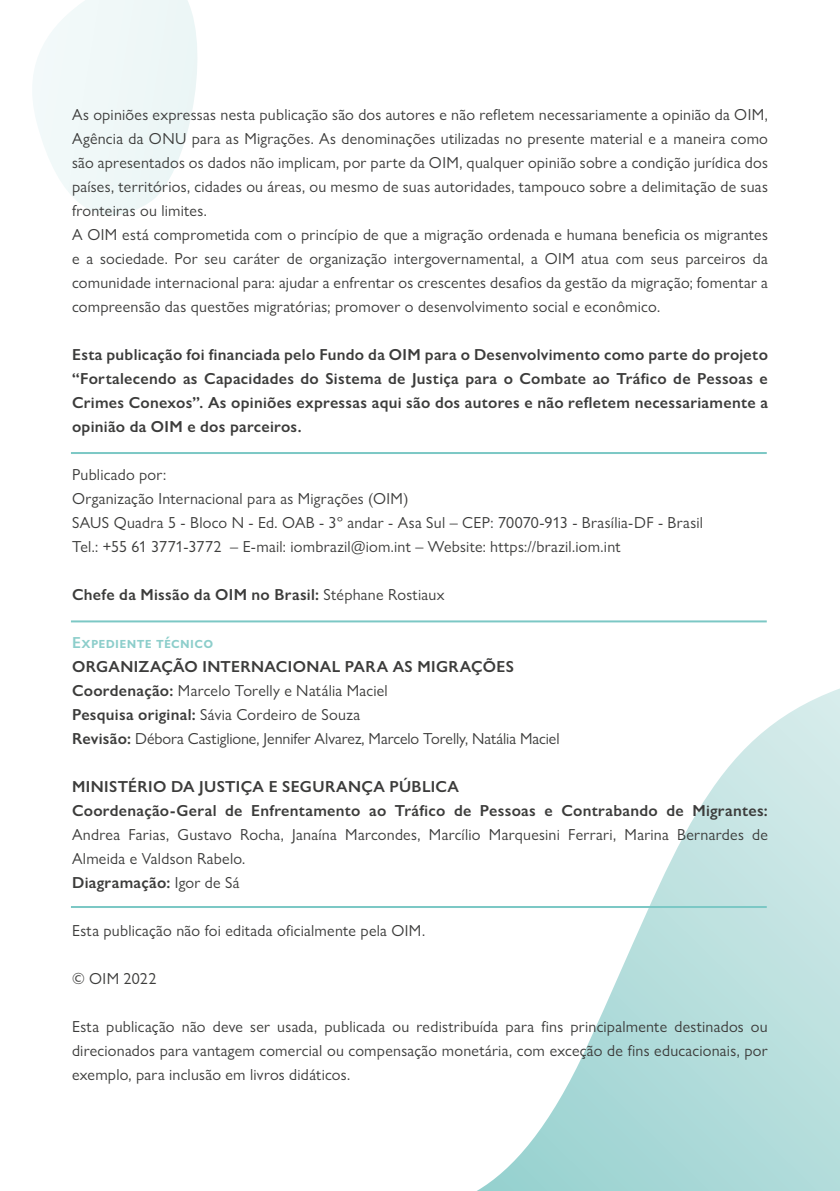
<style>
.page{position:relative;width:840px;height:1191px;background:#fff}
.page>*{position:absolute;margin:0;border:0;box-sizing:border-box;transform-origin:0 0}
.t1{font:16px/24px "Gill Sans Nova";letter-spacing:.015em;color:#3c3c3b}
.t2{font:600 16px/24px "Gill Sans Nova";letter-spacing:.02em;color:#3c3c3b;text-align:justify}
.t3{font:600 16px "Gill Sans Nova";letter-spacing:.02em;color:#8dcecb}
.s1{font-weight:400}
.s2{font-weight:600}
</style>
<div class="page">
<svg style="left:477px;top:689px;width:362px;height:502px"></svg>
<svg style="left:33px;top:0;width:164px;height:215px"></svg>
<hr style="left:71px;top:620px;width:695px;height:2px;background:#7cc8c5">
<hr style="left:71px;top:906px;width:695px;height:2px;background:#7cc8c5">
<hr style="left:71px;top:452px;width:695px;height:2px;background:#7cc8c5">
<p class="t1" style="left:72px;top:102px;width:697px">As opiniões expressas nesta publicação são dos autores e não refletem necessariamente a opinião da OIM, Agência da ONU para as Migrações. As denominações utilizadas no presente material e a maneira como são apresentados os dados não implicam, por parte da OIM, qualquer opinião sobre a condição jurídica dos países, territórios, cidades ou áreas, ou mesmo de suas autoridades, tampouco sobre a delimitação de suas fronteiras ou limites.<br>A OIM está comprometida com o princípio de que a migração ordenada e humana beneficia os migrantes e a sociedade. Por seu caráter de organização intergovernamental, a OIM atua com seus parceiros da comunidade internacional para: ajudar a enfrentar os crescentes desafios da gestão da migração; fomentar a compreensão das questões migratórias; promover o desenvolvimento social e econômico.</p>
<p class="t2" style="left:72px;top:342px;width:697px">Esta publicação foi financiada pelo Fundo da OIM para o Desenvolvimento como parte do projeto “Fortalecendo as Capacidades do Sistema de Justiça para o Combate ao Tráfico de Pessoas e Crimes Conexos”. As opiniões expressas aqui são dos autores e não refletem necessariamente a opinião da OIM e dos parceiros.</p>
<p class="t1" style="left:72px;top:462px;width:632px">Publicado por:<br>Organização Internacional para as Migrações (OIM)<br>SAUS Quadra 5 - Bloco N - Ed. OAB - 3º andar - Asa Sul – CEP: 70070-913 - Brasília-DF - Brasil Tel.: +55 61 3771-3772 – E-mail: iombrazil@iom.int – Website: https://brazil.iom.int</p>
<p class="t2" style="left:72px;top:582px;width:374px">Chefe da Missão da OIM no Brasil: <span class="s1">Stéphane Rostiaux</span></p>
<p class="t3" style="left:72px;top:633px;width:142px">Expediente técnico</p>
<p class="t1" style="left:72px;top:654px;width:488px"><span class="s2">ORGANIZAÇÃO INTERNACIONAL PARA AS MIGRAÇÕES Coordenação:</span> Marcelo Torelly e Natália Maciel<br><span class="s2">Pesquisa original:</span> Sávia Cordeiro de Souza<br><span class="s2">Revisão:</span> Débora Castiglione, Jennifer Alvarez, Marcelo Torelly, Natália Maciel</p>
<p class="t2" style="left:72px;top:774px;width:697px">MINISTÉRIO DA JUSTIÇA E SEGURANÇA PÚBLICA<br>Coordenação-Geral de Enfrentamento ao Tráfico de Pessoas e Contrabando de Migrantes:</p>
<p class="t1" style="left:72px;top:822px;width:697px">Andrea Farias, Gustavo Rocha, Janaína Marcondes, Marcílio Marquesini Ferrari, Marina Bernardes de<br>Almeida e Valdson Rabelo.<br><span class="s2">Diagramação:</span> Igor de Sá</p>
<p class="t1" style="left:72px;top:918px;width:354px">Esta publicação não foi editada oficialmente pela OIM.</p>
<p class="t1" style="left:72px;top:966px;width:86px">© OIM 2022</p>
<p class="t1" style="left:72px;top:1014px;width:696px;text-align:justify">Esta publicação não deve ser usada, publicada ou redistribuída para fins principalmente destinados ou direcionados para vantagem comercial ou compensação monetária, com exceção de fins educacionais, por exemplo, para inclusão em livros didáticos.</p>
</div>
